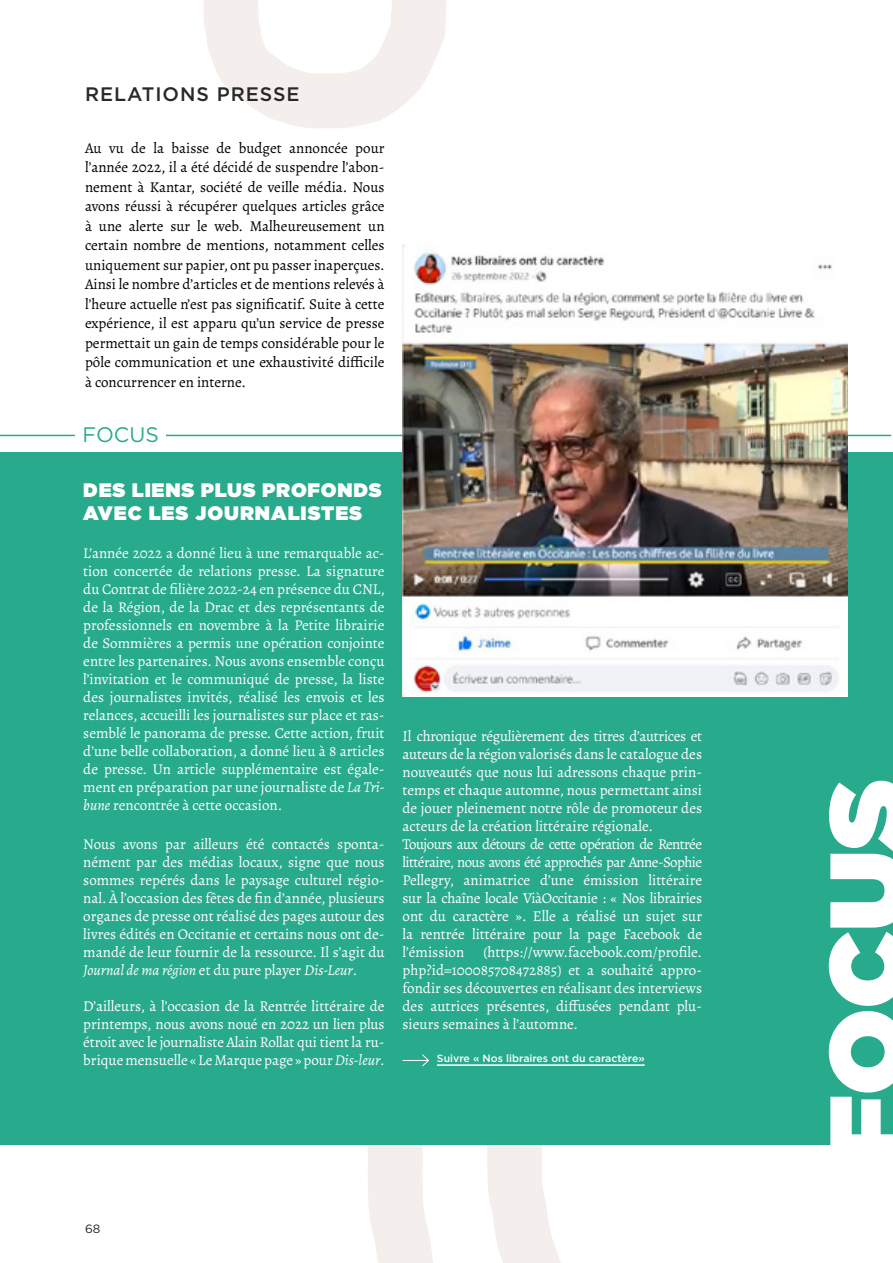
<style>
.page{position:relative;width:893px;height:1263px;background:#fff}
.page>*{position:absolute;margin:0;border:0;box-sizing:border-box;transform-origin:0 0}
.t1{font:900 106.8px "Gotham";color:#fff}
.t2{font:21px "Gotham";color:#28aa8c}
.t3{font:900 19.5px/23.4px "Gotham";letter-spacing:.04em;color:#fff}
.t4{font:500 19.5px "Gotham";letter-spacing:.05em;color:#282827}
.t5{font:15px/18px "Alegreya";color:#fff;text-align:justify}
.t6{font:15px/19.5px "Alegreya";color:#000;text-align:justify}
.t7{font:12px "Gotham";color:#282827}
.t8{font:500 10.5px "Gotham";color:#fff}
.s1{font-style:italic}
</style>
<div class="page">
<svg style="left:326px;top:1144px;width:121px;height:119px"></svg>
<svg style="left:447px;top:1144px;width:446px;height:119px"></svg>
<div style="left:0;top:452px;width:893px;height:692px;background:#28aa8c"></div>
<hr style="left:0;top:435px;width:891px;height:1px;background:#28aa8c">
<div style="left:76px;top:426px;width:90px;height:21px;background:#fff"></div>
<img style="left:403px;top:245px;width:444px;height:452px">
<hr style="left:437px;top:1064px;width:208px;height:2px;background:#fff">
<svg style="left:403px;top:1054px;width:26px;height:13px"></svg>
<svg style="left:203px;top:0;width:243px;height:128px"></svg>
<h3 class="t4" style="left:85px;top:81px;width:216px">RELATIONS PRESSE</h3>
<p class="t6" style="left:85px;top:138px;width:301px">Au vu de la baisse de budget annoncée pour l’année 2022, il a été décidé de suspendre l’abon&shy;nement à Kantar, société de veille média. Nous avons réussi à récupérer quelques articles grâce à une alerte sur le web. Malheureusement un certain nombre de mentions, notamment celles uniquement sur papier, ont pu passer inaperçues.<br>Ainsi le nombre d’articles et de mentions relevés à l’heure actuelle n’est pas significatif. Suite à cette expérience, il est apparu qu’un service de presse permettait un gain de temps considérable pour le pôle communication et une exhaustivité difficile à concurrencer en interne.</p>
<h2 class="t2" style="left:83px;top:422px;width:78px">FOCUS</h2>
<h3 class="t3" style="left:83px;top:478px;width:300px">DES LIENS PLUS PROFONDS<br>AVEC LES JOURNALISTES</h3>
<p class="t5" style="left:83px;top:544px;width:303px">L’année 2022 a donné lieu à une remarquable ac&shy;tion concertée de relations presse. La signature du Contrat de filière 2022-24 en présence du CNL, de la Région, de la Drac et des représentants de professionnels en novembre à la Petite librairie de Sommières a permis une opération conjointe entre les partenaires. Nous avons ensemble conçu l’invitation et le communiqué de presse, la liste des journalistes invités, réalisé les envois et les relances, accueilli les journalistes sur place et ras&shy;semblé le panorama de presse. Cette action, fruit d’une belle collaboration, a donné lieu à 8 articles de presse. Un article supplémentaire est égale&shy;ment en préparation par une journaliste de <span class="s1">La Tri&shy;bune</span> rencontrée à cette occasion.</p>
<p class="t5" style="left:83px;top:835px;width:303px">Nous avons par ailleurs été contactés sponta&shy;nément par des médias locaux, signe que nous sommes repérés dans le paysage culturel régio&shy;nal. À l’occasion des fêtes de fin d’année, plusieurs organes de presse ont réalisé des pages autour des livres édités en Occitanie et certains nous ont de&shy;mandé de leur fournir de la ressource. Il s’agit du <span class="s1">Journal de ma région</span> et du pure player <span class="s1">Dis-Leur</span>.</p>
<p class="t5" style="left:83px;top:997px;width:303px">D’ailleurs, à l’occasion de la Rentrée littéraire de printemps, nous avons noué en 2022 un lien plus étroit avec le journaliste Alain Rollat qui tient la ru&shy;brique mensuelle « Le Marque page » pour <span class="s1">Dis-leur</span>.</p>
<p class="t5" style="left:403px;top:727px;width:301px;text-align:left">Il chronique régulièrement des titres d’autrices et auteurs de la région valorisés dans le catalogue des nouveautés que nous lui adressons chaque prin&shy;temps et chaque automne, nous permettant ainsi de jouer pleinement notre rôle de promoteur des acteurs de la création littéraire régionale.<br>Toujours aux détours de cette opération de Rentrée littéraire, nous avons été approchés par Anne-Sophie Pellegry, animatrice d’une émission littéraire sur la chaîne locale ViàOccitanie : « Nos librairies ont du caractère ». Elle a réalisé un sujet sur la rentrée littéraire pour la page Facebook de l’émission</p>
<p class="t5" style="left:403px;top:943px;width:301px;text-indent:81px">(https://www.facebook.com/profile. php?id=100085708472885) et a souhaité appro&shy;fondir ses découvertes en réalisant des interviews des autrices présentes, diffusées pendant plu&shy;sieurs semaines à l’automne.</p>
<p class="t8" style="left:437px;top:1051px;width:209px">Suivre « Nos libraires ont du caractère»</p>
<p class="t7" style="left:85px;top:1221px;width:17px">68</p>
<h1 class="t1" style="left:791px;top:1163px;width:388px;rotate:-90deg">FOCUS</h1>
</div>
